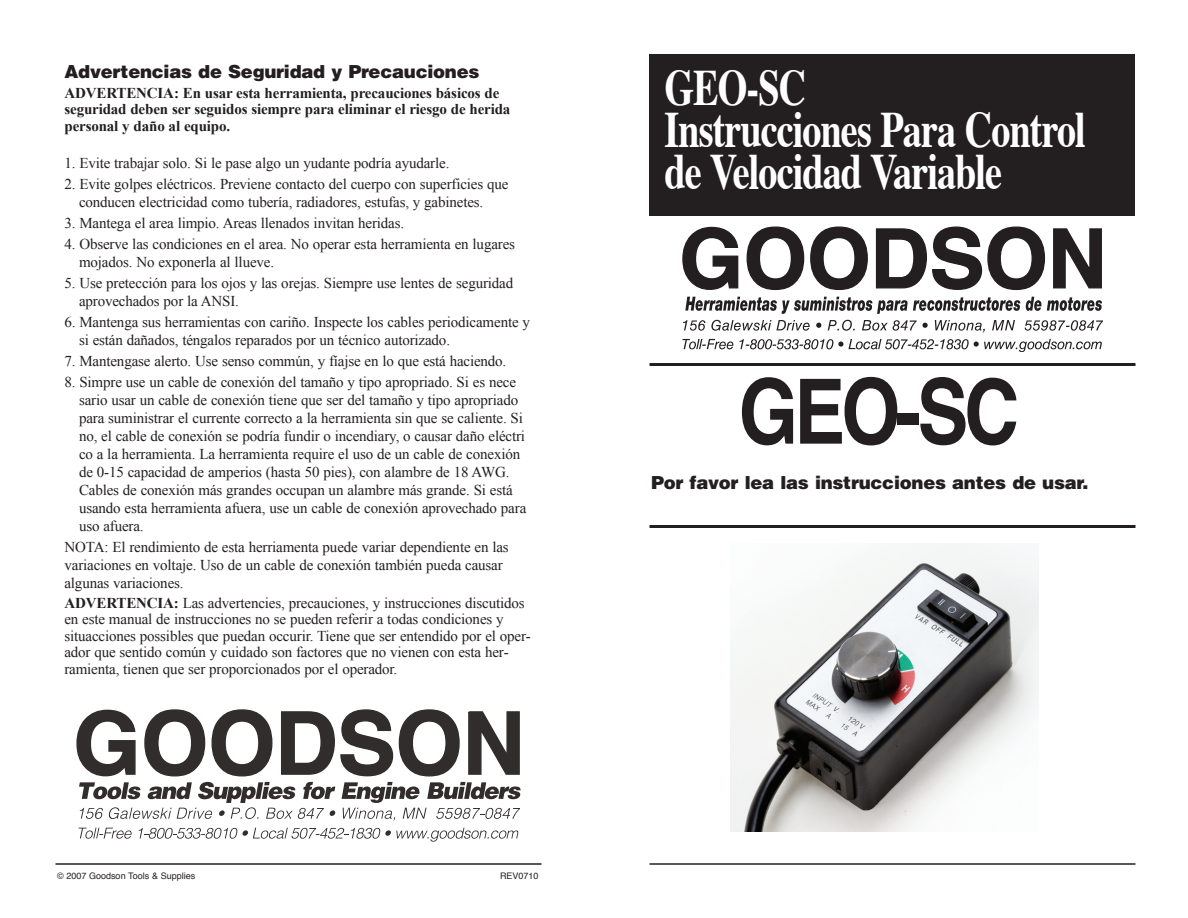
<style>
.page{position:relative;width:1188px;height:918px;background:#fff}
.page>*{position:absolute;margin:0;border:0;box-sizing:border-box;transform-origin:0 0}
.t1{font:700 90px "Helvetica";color:#231f20;scale:.85 1}
.t2{font:700 51px/42px "Times";letter-spacing:-.025em;color:#fff;scale:.75 1}
.t3{font:900 18px "Helvetica";letter-spacing:-.015em;color:#231f20}
.t4{font:15px/18px "Times New Roman";letter-spacing:-.01em;color:#231f20}
.t5{font:700 15px/16.5px "Times New Roman";letter-spacing:-.01em;color:#231f20}
.t6{font:9px "Helvetica";color:#231f20}
.s1{font-weight:700}
</style>
<div class="page">
<div style="left:650px;top:54px;width:486px;height:162px;background:#231f20"></div>
<svg style="left:682px;top:227px;width:57px;height:63px"></svg>
<svg style="left:746px;top:227px;width:122px;height:64px"></svg>
<svg style="left:875px;top:227px;width:171px;height:64px"></svg>
<svg style="left:1053px;top:228px;width:49px;height:61px"></svg>
<svg style="left:683px;top:320px;width:22px;height:11px"></svg>
<svg style="left:711px;top:320px;width:99px;height:11px"></svg>
<svg style="left:816px;top:323px;width:5px;height:5px"></svg>
<svg style="left:828px;top:320px;width:27px;height:11px"></svg>
<svg style="left:862px;top:320px;width:66px;height:11px"></svg>
<svg style="left:935px;top:320px;width:50px;height:13px"></svg>
<svg style="left:992px;top:320px;width:23px;height:10px"></svg>
<svg style="left:1025px;top:320px;width:78px;height:11px"></svg>
<svg style="left:682px;top:339px;width:51px;height:10px"></svg>
<svg style="left:739px;top:339px;width:363px;height:13px"></svg>
<svg style="left:685px;top:297px;width:335px;height:17px"></svg>
<svg style="left:1026px;top:297px;width:15px;height:14px"></svg>
<svg style="left:1047px;top:297px;width:55px;height:14px"></svg>
<svg style="left:79px;top:828px;width:53px;height:11px"></svg>
<svg style="left:139px;top:828px;width:380px;height:14px"></svg>
<svg style="left:76px;top:709px;width:445px;height:112px"></svg>
<hr style="left:650px;top:363px;width:486px;height:3px;background:#231f20">
<hr style="left:650px;top:863px;width:486px;height:2px;background:#231f20">
<hr style="left:56px;top:863px;width:486px;height:2px;background:#231f20">
<hr style="left:650px;top:525px;width:486px;height:3px;background:#231f20">
<img style="left:730px;top:544px;width:309px;height:288px">
<p class="t3" style="left:64px;top:61px;width:417px">Advertencias de Seguridad y Precauciones</p>
<p class="t5" style="left:64px;top:84px;width:447px">ADVERTENCIA: En usar esta herramienta, precauciones básicos de seguridad deben ser seguidos siempre para eliminar el riesgo de herida personal y daño al equipo.</p>
<p class="t4" style="left:64px;top:154px;width:386px">1. Evite trabajar solo. Si le pase algo un yudante podría ayudarle.</p>
<p class="t4" style="left:79px;top:175px;width:431px;text-indent:-15px">2. Evite golpes eléctricos. Previene contacto del cuerpo con superficies que conducen electricidad como tubería, radiadores, estufas, y gabinetes.</p>
<p class="t4" style="left:64px;top:214px;width:341px">3. Mantega el area limpio. Areas llenados invitan heridas.</p>
<p class="t4" style="left:79px;top:235px;width:438px;text-indent:-15px">4. Observe las condiciones en el area. No operar esta herramienta en lugares mojados. No exponerla al llueve.</p>
<p class="t4" style="left:79px;top:274px;width:436px;text-indent:-15px">5. Use pretección para los ojos y las orejas. Siempre use lentes de seguridad aprovechados por la ANSI.</p>
<p class="t4" style="left:79px;top:313px;width:453px;text-indent:-15px">6. Mantenga sus herramientas con cariño. Inspecte los cables periodicamente y si están dañados, téngalos reparados por un técnico autorizado.</p>
<p class="t4" style="left:64px;top:352px;width:443px">7. Mantengase alerto. Use senso commún, y fíajse en lo que está haciendo.</p>
<p class="t4" style="left:79px;top:373px;width:449px;text-indent:-15px">8. Simpre use un cable de conexión del tamaño y tipo apropriado. Si es nece sario usar un cable de conexión tiene que ser del tamaño y tipo apropriado para suministrar el currente correcto a la herramienta sin que se caliente. Si no, el cable de conexión se podría fundir o incendiary, o causar daño eléctri co a la herramienta. La herramienta require el uso de un cable de conexión de 0-15 capacidad de amperios (hasta 50 pies), con alambre de 18 AWG.<br>Cables de conexión más grandes occupan un alambre más grande. Si está usando esta herramienta afuera, use un cable de conexión aprovechado para uso afuera.</p>
<p class="t4" style="left:64px;top:538px;width:446px">NOTA: El rendimiento de esta herriamenta puede variar dependiente en las variaciones en voltaje. Uso de un cable de conexión también pueda causar algunas variaciones.</p>
<p class="t4" style="left:64px;top:594px;width:468px;line-height:16.5px"><span class="s1">ADVERTENCIA:</span> Las advertencies, precauciones, y instrucciones discutidos en este manual de instrucciones no se pueden referir a todas condiciones y situacciones possibles que puedan occurir. Tiene que ser entendido por el oper&shy;ador que sentido común y cuidado son factores que no vienen con esta her&shy;ramienta, tienen que ser proporcionados por el operador.</p>
<p class="t6" style="left:57px;top:872px;width:140px">© 2007 Goodson Tools &amp; Supplies</p>
<p class="t6" style="left:500px;top:872px;width:40px">REV0710</p>
<h2 class="t2" style="left:664px;top:71px;width:563px">GEO-SC<br>Instrucciones Para Control de Velocidad Variable</h2>
<h1 class="t1" style="left:739px;top:374px;width:331px">GEO-SC</h1>
<p class="t3" style="left:651px;top:472px;width:439px">Por favor lea las instrucciones antes de usar.</p>
</div>
